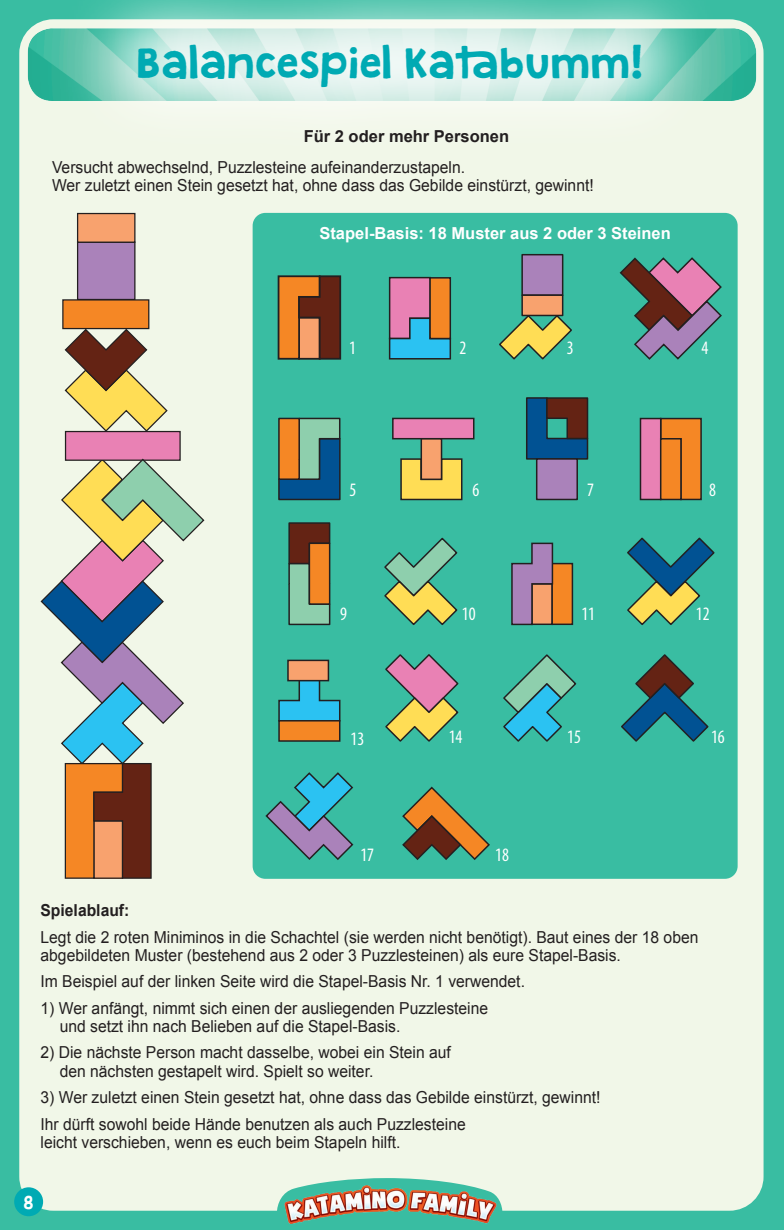
<style>
.page{position:relative;width:784px;height:1230px;background:#fff}
.page>*{position:absolute;margin:0;border:0;box-sizing:border-box;transform-origin:0 0}
.t1{font:37.5px "Granstander Clean";color:#00aab3}
.t2{font:condensed 19.05px "Myriad Pro";color:#fff;scale:.94 1}
.Fließtext{font:16.5px/18px "Arial";color:#231f20;scale:.95 1}
.Unterüberschrift{font:700 16.5px "Arial";color:#fff}
.Unterüberschrift-2{font:700 16.5px "Arial";color:#231f20}
.Fließtext-2{font:700 16.5px "Arial";color:#231f20;scale:.95 1}
.t3{font:16.5px "Granstander Clean";color:#fff;scale:.91 1}
</style>
<div class="page">
<div style="left:0;top:0;width:784px;height:1229px;background:#39bda2"></div>
<div style="left:19px;top:19px;width:744px;height:1191px;background:#f1f7e8;border-radius:34px"></div>
<img style="left:19px;top:19px;width:745px;height:96px">
<img style="left:277px;top:1178px;width:226px;height:46px">
<svg style="left:60px;top:0;width:660px;height:115px"></svg>
<div style="left:14px;top:1186px;width:29px;height:29px;background:#00aab3;border-radius:50%"></div>
<div style="left:253px;top:213px;width:484px;height:665px;background:#39bda2;border-radius:13px"></div>
<svg style="left:521px;top:254px;width:43px;height:42px;background:#9979a9"></svg>
<div style="left:522px;top:295px;width:41px;height:20px;background:#f8a26e"></div>
<div style="left:521px;top:294px;width:42px;height:22px;border:2px solid #231f20"></div>
<svg style="left:499px;top:313px;width:73px;height:47px"></svg>
<svg style="left:278px;top:417px;width:63px;height:84px;background:#617c74"></svg>
<svg style="left:526px;top:397px;width:63px;height:104px"></svg>
<svg style="left:288px;top:522px;width:43px;height:103px;background:#8c7850"></svg>
<svg style="left:384px;top:537px;width:74px;height:88px"></svg>
<svg style="left:627px;top:537px;width:88px;height:88px"></svg>
<svg style="left:385px;top:654px;width:74px;height:88px"></svg>
<svg style="left:503px;top:654px;width:74px;height:88px"></svg>
<svg style="left:621px;top:654px;width:88px;height:88px"></svg>
<svg style="left:402px;top:786px;width:88px;height:74px"></svg>
<svg style="left:400px;top:457px;width:63px;height:44px;background:#d7c352"></svg>
<div style="left:393px;top:418px;width:81px;height:20px;background:#e981b4"></div>
<div style="left:392px;top:417px;width:82px;height:22px;border:2px solid #231f20"></div>
<div style="left:421px;top:439px;width:20px;height:40px;background:#f8a26e"></div>
<div style="left:420px;top:438px;width:22px;height:42px;border:2px solid #231f20"></div>
<svg style="left:278px;top:678px;width:63px;height:44px"></svg>
<div style="left:288px;top:660px;width:40px;height:20px;background:#f8a26e"></div>
<div style="left:287px;top:659px;width:42px;height:22px;border:2px solid #231f20"></div>
<div style="left:279px;top:720px;width:61px;height:20px;background:#f58725"></div>
<div style="left:278px;top:719px;width:62px;height:22px;border:2px solid #231f20"></div>
<svg style="left:659px;top:417px;width:43px;height:84px;background:#d77d28"></svg>
<div style="left:640px;top:418px;width:21px;height:81px;background:#e981b4"></div>
<div style="left:640px;top:417px;width:21px;height:83px;border:2px solid #231f20"></div>
<div style="left:661px;top:438px;width:20px;height:61px;background:#f58725"></div>
<div style="left:660px;top:438px;width:22px;height:62px;border:2px solid #231f20"></div>
<svg style="left:388px;top:276px;width:64px;height:84px;background:#8492ba"></svg>
<div style="left:430px;top:278px;width:20px;height:60px;background:#f58725"></div>
<div style="left:429px;top:277px;width:22px;height:62px;border:2px solid #231f20"></div>
<svg style="left:277px;top:275px;width:65px;height:85px;background:#9e5a2b"></svg>
<svg style="left:265px;top:772px;width:89px;height:88px"></svg>
<div style="left:552px;top:563px;width:20px;height:61px;background:#f58725"></div>
<div style="left:551px;top:562px;width:22px;height:63px;border:2px solid #231f20"></div>
<svg style="left:511px;top:542px;width:43px;height:83px;background:#998290"></svg>
<svg style="left:619px;top:257px;width:103px;height:103px"></svg>
<div style="left:66px;top:431px;width:114px;height:29px;background:#e981b4"></div>
<div style="left:65px;top:431px;width:116px;height:29px;border:1px solid #231f20"></div>
<div style="left:78px;top:242px;width:57px;height:57px;background:#aa82ba"></div>
<div style="left:77px;top:241px;width:58px;height:59px;border:1px solid #231f20"></div>
<svg style="left:64px;top:328px;width:105px;height:104px"></svg>
<div style="left:78px;top:213px;width:57px;height:29px;background:#f8a26e"></div>
<div style="left:77px;top:213px;width:58px;height:30px;border:1px solid #231f20"></div>
<div style="left:63px;top:300px;width:86px;height:28px;background:#f58725"></div>
<div style="left:62px;top:299px;width:87px;height:30px;border:1px solid #231f20"></div>
<svg style="left:41px;top:457px;width:163px;height:421px"></svg>
<p class="t1" style="left:137px;top:43px;width:510px">Balancespiel Katabumm!</p>
<p class="Unterüberschrift-2" style="left:304px;top:125px;width:207px">Für 2 oder mehr Personen</p>
<p class="Fließtext" style="left:52px;top:158px;width:436px">Versucht abwechselnd, Puzzlesteine aufeinanderzustapeln.</p>
<p class="Fließtext" style="left:52px;top:176px;width:572px">Wer zuletzt einen Stein gesetzt hat, ohne dass das Gebilde einstürzt, gewinnt!</p>
<p class="Unterüberschrift" style="left:319px;top:222px;width:353px">Stapel-Basis: 18 Muster aus 2 oder 3 Steinen</p>
<p class="t2" style="left:349px;top:337px;width:9px">1</p>
<p class="t2" style="left:459px;top:337px;width:9px">2</p>
<p class="t2" style="left:567px;top:337px;width:9px">3</p>
<p class="t2" style="left:701px;top:337px;width:9px">4</p>
<p class="t2" style="left:350px;top:479px;width:9px">5</p>
<p class="t2" style="left:472px;top:479px;width:9px">6</p>
<p class="t2" style="left:587px;top:479px;width:9px">7</p>
<p class="t2" style="left:709px;top:479px;width:9px">8</p>
<p class="t2" style="left:340px;top:603px;width:9px">9</p>
<p class="t2" style="left:462px;top:603px;width:16px">10</p>
<p class="t2" style="left:581px;top:603px;width:16px">11</p>
<p class="t2" style="left:696px;top:603px;width:16px">12</p>
<p class="t2" style="left:350px;top:727px;width:16px">13</p>
<p class="t2" style="left:449px;top:726px;width:16px">14</p>
<p class="t2" style="left:567px;top:726px;width:16px">15</p>
<p class="t2" style="left:711px;top:726px;width:16px">16</p>
<p class="t2" style="left:360px;top:844px;width:16px">17</p>
<p class="t2" style="left:495px;top:844px;width:16px">18</p>
<p class="Fließtext-2" style="left:41px;top:899px;width:95px">Spielablauf:</p>
<p class="Fließtext" style="left:41px;top:928px;width:694px">Legt die 2 roten Miniminos in die Schachtel (sie werden nicht benötigt). Baut eines der 18 oben abgebildeten Muster (bestehend aus 2 oder 3 Puzzlesteinen) als eure Stapel-Basis.</p>
<p class="Fließtext" style="left:41px;top:972px;width:511px">Im Beispiel auf der linken Seite wird die Stapel-Basis Nr. 1 verwendet.</p>
<p class="Fließtext" style="left:60px;top:999px;width:452px;text-indent:-19px">1) Wer anfängt, nimmt sich einen der ausliegenden Puzzlesteine und setzt ihn nach Belieben auf die Stapel-Basis.</p>
<p class="Fließtext" style="left:60px;top:1043px;width:413px;text-indent:-19px">2) Die nächste Person macht dasselbe, wobei ein Stein auf den nächsten gestapelt wird. Spielt so weiter.</p>
<p class="Fließtext" style="left:41px;top:1088px;width:591px">3) Wer zuletzt einen Stein gesetzt hat, ohne dass das Gebilde einstürzt, gewinnt!</p>
<p class="Fließtext" style="left:41px;top:1114px;width:449px">Ihr dürft sowohl beide Hände benutzen als auch Puzzlesteine leicht verschieben, wenn es euch beim Stapeln hilft.</p>
<p class="t3" style="left:24px;top:1192px;width:13px">8</p>
</div>
